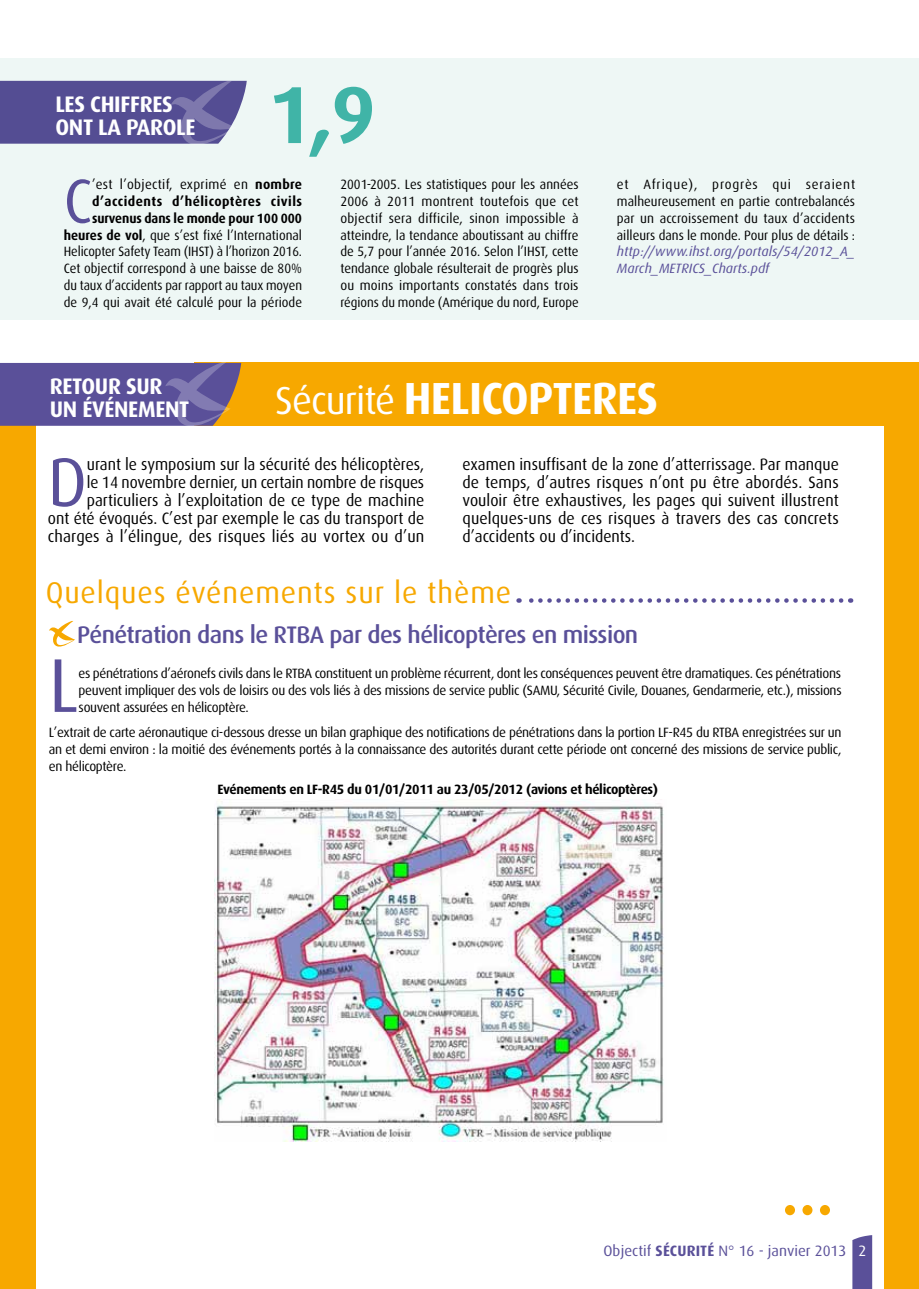
<style>
.page{position:relative;width:919px;height:1289px;background:#fff}
.page>*{position:absolute;margin:0;border:0;box-sizing:border-box;transform-origin:0 0}
.t1{font:700 81px "Dax OT";color:#40b4a7}
.t2{font:76.2px "Dax OT";color:#5a5099;scale:.95 1}
.t3{font:68.85px "Dax OT";color:#5a5099;scale:.95 1}
.t4{font:62.4px "Dax OT";color:#5a5099;scale:.95 1}
.t5{font:700 45px "Dax OT";letter-spacing:-.015em;color:#fff}
.t6{font:30px "Dax OT";letter-spacing:.03em;color:#f7a800}
.t7{font:500 24px "Dax OT";letter-spacing:-.025em;color:#5a5099}
.t8{font:700 22.5px/22.5px "Dax OT";letter-spacing:-.015em;color:#fff}
.t9{font:16.5px/18px "Dax OT";color:#000;text-align:right;scale:.95 1}
.t10{font:15px "Dax OT";color:#5a5099}
.t11{font:13.5px/16.8px "Dax OT";letter-spacing:-.005em;color:#000;text-align:justify}
.t12{font:13.5px/16.8px "Dax OT";letter-spacing:-.005em;color:#000;text-align:justify;scale:.95 1}
.t13{font:700 13.5px "Dax OT";letter-spacing:-.025em;color:#000}
.t14{font:italic 13.5px/16.8px "Dax OT";color:#5a5099}
.s1{font-weight:700}
.s2{font-weight:400;font-size:39px}
.s3{color:#fff}
</style>
<div class="page">
<svg style="left:852px;top:1235px;width:20px;height:53px"></svg>
<div style="left:0;top:402px;width:35px;height:886px;background:#f7a800"></div>
<div style="left:884px;top:425px;width:34px;height:863px;background:#f7a800"></div>
<div style="left:194px;top:362px;width:724px;height:64px;background:#f7a800"></div>
<div style="left:0;top:58px;width:918px;height:262px;background:#eef7f5"></div>
<svg style="left:0;top:81px;width:247px;height:63px;background:#5e5899"></svg>
<svg style="left:0;top:362px;width:241px;height:65px;background:#695c96"></svg>
<svg style="left:49px;top:621px;width:26px;height:26px"></svg>
<img style="left:214px;top:799px;width:450px;height:342px">
<svg style="left:518px;top:598px;width:323px;height:4px"></svg>
<svg style="left:785px;top:1205px;width:44px;height:10px"></svg>
<h3 class="t8" style="left:55px;top:93px;width:119px">les chiffres ont la parole</h3>
<h1 class="t1" style="left:268px;top:69px;width:109px">1,9</h1>
<p class="t11" style="left:64px;top:176px;width:240px;text-align:right">’est l’objectif, exprimé en <span class="s1">nombre d’accidents d’hélicoptères civils survenus dans le monde pour 100 000 heures de vol</span>, que s’est fixé l’International Helicopter Safety Team (IHST) à l’horizon 2016.<br>Cet objectif correspond à une baisse de 80% du taux d’accidents par rapport au taux moyen de 9,4 qui avait été calculé pour la période</p>
<p class="t12" style="left:340px;top:176px;width:252px">2001-2005. Les statistiques pour les années 2006 à 2011 montrent toutefois que cet objectif sera difficile, sinon impossible à atteindre, la tendance aboutissant au chiffre de 5,7 pour l’année 2016. Selon l’IHST, cette tendance globale résulterait de progrès plus ou moins importants constatés dans trois régions du monde (Amérique du nord, Europe</p>
<p class="t11" style="left:617px;top:176px;width:240px">et Afrique), progrès qui seraient malheureusement en partie contrebalancés par un accroissement du taux d’accidents ailleurs dans le monde. Pour plus de détails :</p>
<h3 class="t4" style="left:64px;top:167px;width:31px">C</h3>
<p class="t14" style="left:617px;top:243px;width:240px">http://www.ihst.org/portals/54/2012_A_<br>March_METRICS_Charts.pdf</p>
<h3 class="t8" style="left:50px;top:375px;width:141px">Retour sur un événement</h3>
<h3 class="t5" style="left:275px;top:373px;width:381px"><span class="s2">Sécurité</span> HELICOPTERES</h3>
<p class="t9" style="left:48px;top:455px;width:397px">urant le symposium sur la sécurité des hélicoptères,<br>le 14 novembre dernier, un certain nombre de risques particuliers à l’exploitation de ce type de machine<br>ont été évoqués. C’est par exemple le cas du transport de charges à l’élingue, des risques liés au vortex ou d’un</p>
<p class="t9" style="left:462px;top:455px;width:397px;text-align:justify">examen insuffisant de la zone d’atterrissage. Par manque de temps, d’autres risques n’ont pu être abordés. Sans vouloir être exhaustives, les pages qui suivent illustrent quelques-uns de ces risques à travers des cas concrets d’accidents ou d’incidents.</p>
<h3 class="t3" style="left:48px;top:444px;width:42px">D</h3>
<h3 class="t6" style="left:46px;top:576px;width:467px">Quelques événements sur le thème</h3>
<h3 class="t7" style="left:77px;top:621px;width:562px">Pénétration dans le RTBA par des hélicoptères en mission</h3>
<h2 class="t2" style="left:49px;top:643px;width:33px">L</h2>
<p class="t11" style="left:79px;top:665px;width:764px">es pénétrations d’aéronefs civils dans le RTBA constituent un problème récurrent, dont les conséquences peuvent être dramatiques. Ces pénétrations peuvent impliquer des vols de loisirs ou des vols liés à des missions de service public (SAMU, Sécurité Civile, Douanes, Gendarmerie, etc.), missions souvent assurées en hélicoptère.</p>
<p class="t11" style="left:49px;top:724px;width:794px">L’extrait de carte aéronautique ci-dessous dresse un bilan graphique des notifications de pénétrations dans la portion LF-R45 du RTBA enregistrées sur un an et demi environ : la moitié des événements portés à la connaissance des autorités durant cette période ont concerné des missions de service public, en hélicoptère.</p>
<p class="t13" style="left:217px;top:782px;width:442px">Evénements en LF-R45 du 01/01/2011 au 23/05/2012 (avions et hélicoptères)</p>
<p class="t10" style="left:603px;top:1242px;width:264px">Objectif <span class="s1">Sécurité</span> N° 16 - janvier 2013 <span class="s3">2</span></p>
</div>
